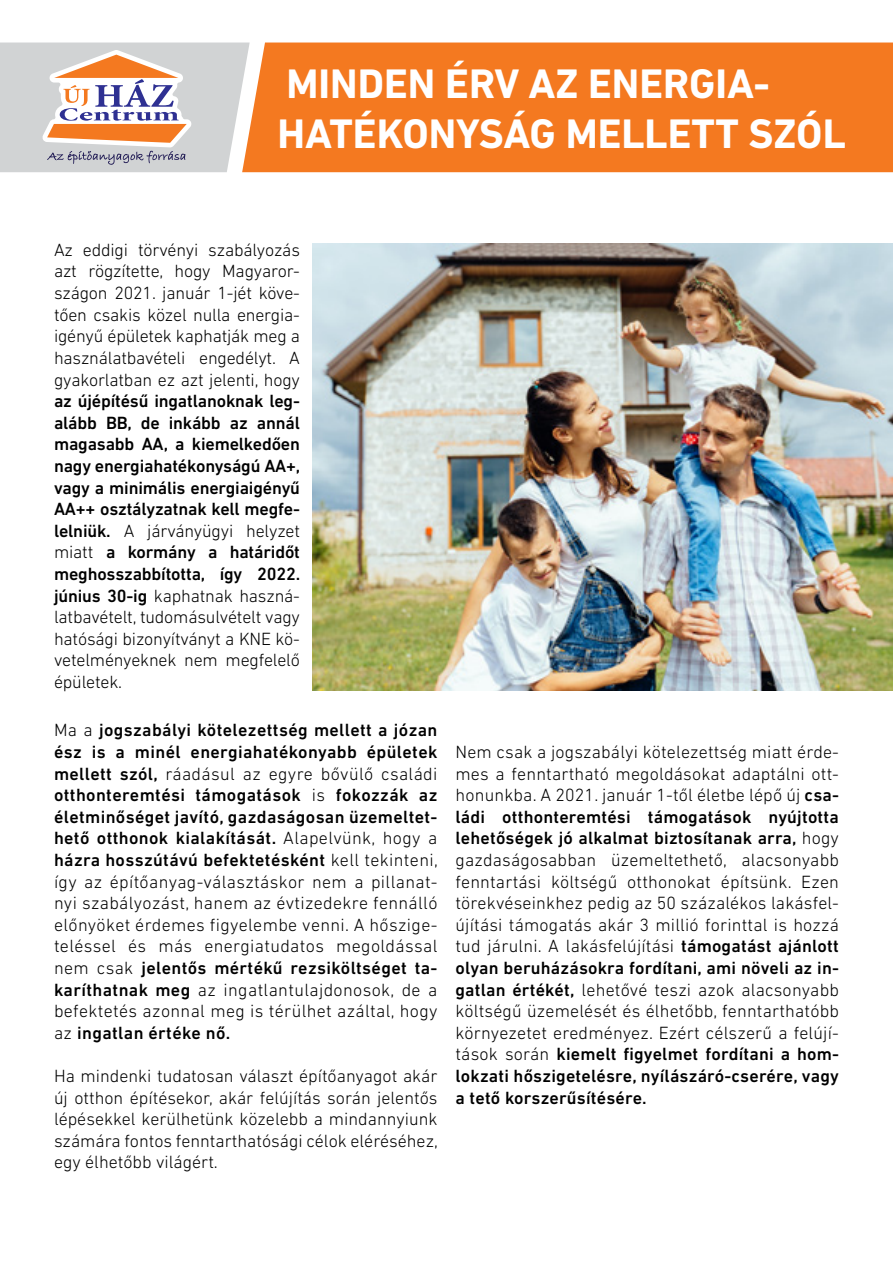
<style>
.page{position:relative;width:893px;height:1263px;background:#fff}
.page>*{position:absolute;margin:0;border:0;box-sizing:border-box;transform-origin:0 0}
.t1{font:700 42px/50.4px "DIN Next LT Pro";color:#fff}
.t2{font:300 18px/21.6px "DIN Next LT Pro";color:#000;text-align:justify}
.t3{font:500 18px/21.6px "DIN Next LT Pro";letter-spacing:-.01em;color:#000;text-align:justify}
.s1{font-weight:300}
.s2{font-weight:500}
</style>
<div class="page">
<div style="left:250px;top:43px;width:643px;height:129px;background:#f47920"></div>
<svg style="left:0;top:43px;width:250px;height:129px"></svg>
<img style="left:313px;top:244px;width:580px;height:446px">
<h1 class="t1" style="left:278px;top:58px;width:570px">MINDEN ÉRV AZ ENERGIA-<br>HATÉKONYSÁG MELLETT SZÓL</h1>
<p class="t2" style="left:54px;top:239px;width:248px">Az eddigi törvényi szabályozás azt rögzítette, hogy Magyaror&shy;szágon 2021. január 1-jét köve&shy;tően csakis közel nulla energia&shy;igényű épületek kaphatják meg a használatbavételi engedélyt. A gyakorlatban ez azt jelenti, hogy</p>
<p class="t3" style="left:54px;top:390px;width:248px">az újépítésű ingatlanoknak leg&shy;alább BB, de inkább az annál magasabb AA, a kiemelkedően nagy energiahatékonyságú AA+, vagy a minimális energiaigényű AA++ osztályzatnak kell megfe&shy;lelniük. <span class="s1">A járványügyi helyzet miatt</span> a kormány a határidőt meghosszabbította, így 2022. június 30-ig <span class="s1">kaphatnak haszná&shy;latbavételt, tudomásulvételt vagy hatósági bizonyítványt a KNE kö&shy;vetelményeknek nem megfelelő épületek.</span></p>
<p class="t2" style="left:54px;top:719px;width:385px">Ma a <span class="s2">jogszabályi kötelezettség mellett a józan ész is a minél energiahatékonyabb épületek mellett szól,</span> ráadásul az egyre bővülő családi <span class="s2">otthonteremtési támogatások</span> is <span class="s2">fokozzák az életminőséget javító, gazdaságosan üzemeltet&shy;hető otthonok kialakítását.</span> Alapelvünk, hogy a <span class="s2">házra hosszútávú befektetésként</span> kell tekinteni, így az építőanyag-választáskor nem a pillanat&shy;nyi szabályozást, hanem az évtizedekre fennálló előnyöket érdemes figyelembe venni. A hőszige&shy;teléssel és más energiatudatos megoldással nem csak <span class="s2">jelentős mértékű rezsiköltséget ta&shy;karíthatnak meg</span> az ingatlantulajdonosok, de a befektetés azonnal meg is térülhet azáltal, hogy az <span class="s2">ingatlan értéke nő.</span></p>
<p class="t2" style="left:54px;top:1065px;width:385px">Ha mindenki tudatosan választ építőanyagot akár új otthon építésekor, akár felújítás során jelentős lépésekkel kerülhetünk közelebb a mindannyiunk számára fontos fenntarthatósági célok eléréséhez, egy élhetőbb világért.</p>
<p class="t2" style="left:455px;top:741px;width:385px">Nem csak a jogszabályi kötelezettség miatt érde&shy;mes a fenntartható megoldásokat adaptálni ott&shy;honunkba. A 2021. január 1-től életbe lépő új <span class="s2">csa&shy;ládi otthonteremtési támogatások nyújtotta lehetőségek jó alkalmat biztosítanak arra,</span> hogy gazdaságosabban üzemeltethető, alacsonyabb fenntartási költségű otthonokat építsünk. Ezen törekvéseinkhez pedig az 50 százalékos lakásfel&shy;újítási támogatás akár 3 millió forinttal is hozzá tud járulni. A lakásfelújítási <span class="s2">támogatást ajánlott olyan beruházásokra fordítani, ami növeli az in&shy;gatlan értékét,</span> lehetővé teszi azok alacsonyabb költségű üzemelését és élhetőbb, fenntarthatóbb környezetet eredményez. Ezért célszerű a felújí&shy;tások során <span class="s2">kiemelt figyelmet fordítani a hom&shy;lokzati hőszigetelésre, nyílászáró-cserére, vagy a tető korszerűsítésére.</span></p>
</div>
